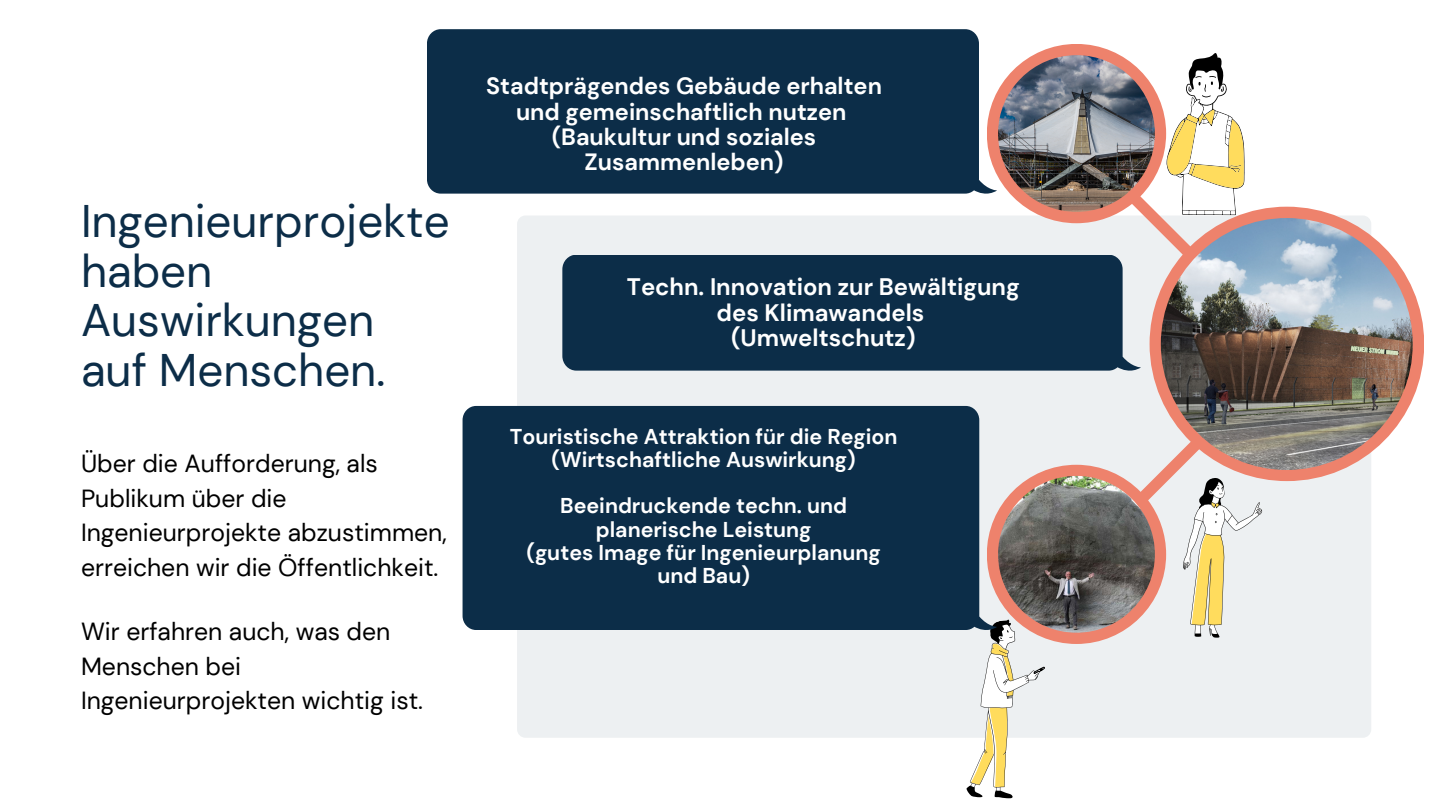
<style>
.page{position:relative;width:1440px;height:810px;background:#fff}
.page>*{position:absolute;margin:0;border:0;box-sizing:border-box;transform-origin:0 0}
.t1{font:45.6px/49.5px "DM Sans";color:#0c2d48}
.t2{font:24.7px/34.5px "DM Sans";color:#000}
.t3{font:700 23.8px/25.5px "DM Sans";color:#fff;text-align:center}
.t4{font:700 23.5px/25.1px "DM Sans";color:#fff;text-align:center}
.t5{font:700 21.4px/23.2px "DM Sans";color:#fff;text-align:center}
</style>
<div class="page">
<div style="left:517px;top:216px;width:854px;height:522px;background:#edf0f2;border-radius:8px"></div>
<svg style="left:967px;top:644px;width:78px;height:154px"></svg>
<svg style="left:987px;top:44px;width:437px;height:600px"></svg>
<img style="left:998px;top:476px;width:157px;height:157px;border-radius:50%">
<img style="left:998px;top:55px;width:157px;height:157px">
<img style="left:1161px;top:218px;width:252px;height:252px;border-radius:50%">
<div style="left:427px;top:29px;width:570px;height:165px;background:#0c2d48"></div>
<div style="left:463px;top:406px;width:534px;height:224px;background:#0c2d48"></div>
<div style="left:562px;top:255px;width:579px;height:115px;background:#0c2d48"></div>
<h1 class="t1" style="left:81px;top:197px;width:370px">Ingenieurprojekte haben<br>Auswirkungen auf Menschen.</h1>
<p class="t2" style="left:81px;top:447px;width:367px">Über die Aufforderung, als<br>Publikum über die<br>Ingenieurprojekte abzustimmen, erreichen wir die Öffentlichkeit.</p>
<p class="t2" style="left:81px;top:615px;width:344px">Wir erfahren auch, was den<br>Menschen bei<br>Ingenieurprojekten wichtig ist.</p>
<p class="t4" style="left:486px;top:74px;width:397px">Stadtprägendes Gebäude erhalten und gemeinschaftlich nutzen (Baukultur und soziales<br>Zusammenleben)</p>
<p class="t3" style="left:627px;top:275px;width:394px">Techn. Innovation zur Bewältigung des Klimawandels (Umweltschutz)</p>
<p class="t5" style="left:510px;top:425px;width:389px">Touristische Attraktion für die Region (Wirtschaftliche Auswirkung)</p>
<p class="t5" style="left:527px;top:495px;width:356px">Beeindruckende techn. und planerische Leistung<br>(gutes Image für Ingenieurplanung und Bau)</p>
</div>
